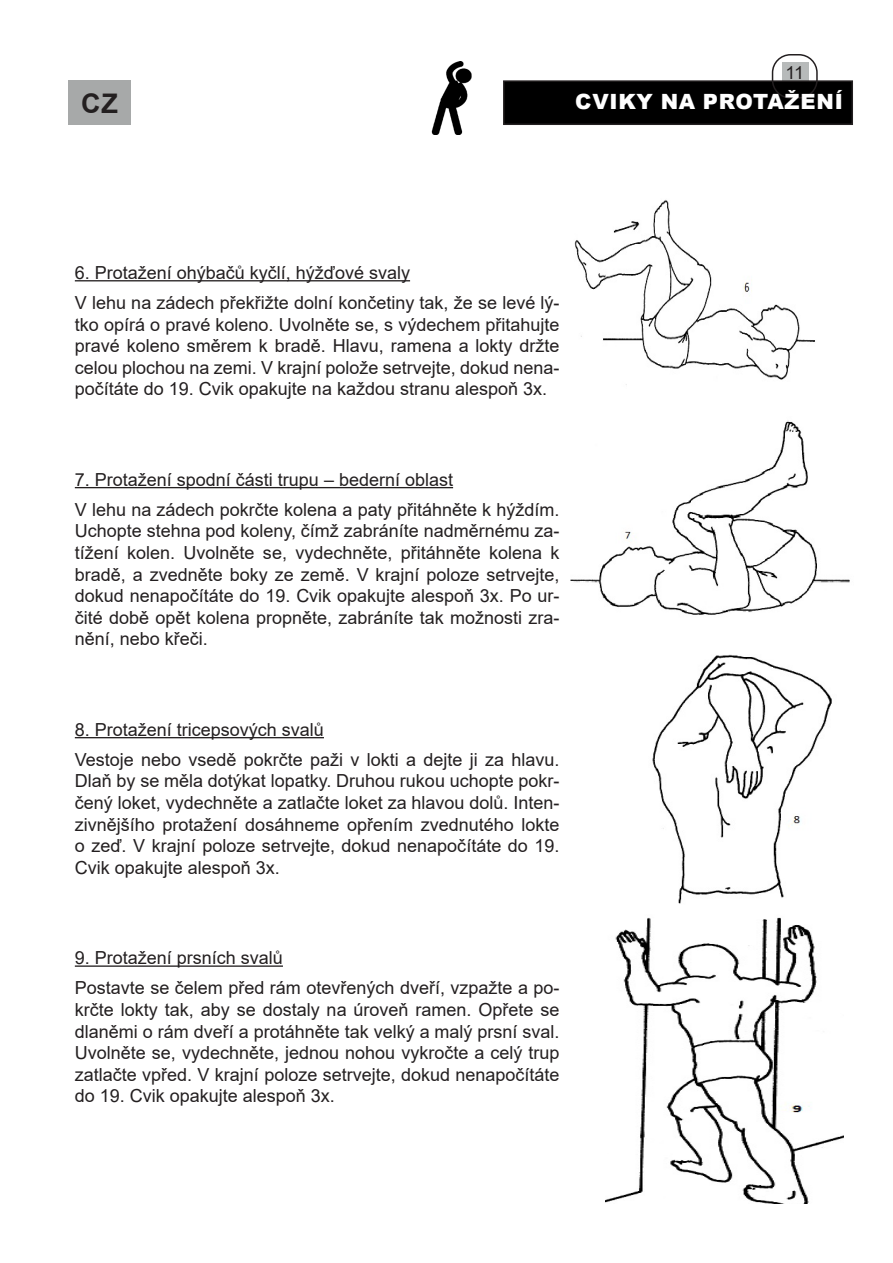
<style>
.page{position:relative;width:893px;height:1263px;background:#fff}
.page>*{position:absolute;margin:0;border:0;box-sizing:border-box;transform-origin:0 0}
.t1{font:700 27px "Arial";color:#231f20}
.Title_2_-_List{font:900 21px "Arial";letter-spacing:.035em;color:#fff}
.Nadpisy{font:18px/21.6px "Arial";color:#231f20;text-align:justify}
</style>
<div class="page">
<div style="left:782px;top:62px;width:26px;height:21px;background:#b7baba"></div>
<div style="left:504px;top:81px;width:348px;height:43px;background:#000"></div>
<div style="left:503px;top:80px;width:350px;height:45px;border:2px solid #231f20"></div>
<div style="left:772px;top:54px;width:46px;height:45px;border:2px solid #231f20;border-radius:18px"></div>
<img style="left:431px;top:61px;width:41px;height:73px">
<div style="left:68px;top:80px;width:63px;height:45px;background:#a7a9a9"></div>
<hr style="left:75px;top:280px;width:335px;height:1px;background:#231f20">
<hr style="left:75px;top:487px;width:378px;height:1px;background:#231f20">
<hr style="left:75px;top:737px;width:249px;height:1px;background:#231f20">
<hr style="left:75px;top:965px;width:208px;height:2px;background:#231f20">
<img style="left:574px;top:199px;width:241px;height:186px">
<img style="left:571px;top:420px;width:279px;height:195px">
<img style="left:652px;top:655px;width:180px;height:249px">
<img style="left:605px;top:917px;width:238px;height:286px">
<p class="Nadpisy" style="left:785px;top:61px;width:20px">11</p>
<p class="t1" style="left:81px;top:84px;width:38px">CZ</p>
<p class="Title_2_-_List" style="left:575px;top:87px;width:269px">CVIKY NA PROTAŽENÍ</p>
<p class="Nadpisy" style="left:75px;top:262px;width:337px">6. Protažení ohýbačů kyčlí, hýžďové svaly</p>
<p class="Nadpisy" style="left:75px;top:292px;width:486px">V lehu na zádech překřižte dolní končetiny tak, že se levé lý&shy;tko opírá o pravé koleno. Uvolněte se, s výdechem přitahujte pravé koleno směrem k bradě. Hlavu, ramena a lokty držte celou plochou na zemi. V krajní polože setrvejte, dokud nena&shy;počítáte do 19. Cvik opakujte na každou stranu alespoň 3x.</p>
<p class="Nadpisy" style="left:75px;top:468px;width:380px">7. Protažení spodní části trupu – bederní oblast</p>
<p class="Nadpisy" style="left:75px;top:499px;width:486px">V lehu na zádech pokrčte kolena a paty přitáhněte k hýždím.<br>Uchopte stehna pod koleny, čímž zabráníte nadměrnému za&shy;tížení kolen. Uvolněte se, vydechněte, přitáhněte kolena k bradě, a zvedněte boky ze země. V krajní poloze setrvejte, dokud nenapočítáte do 19. Cvik opakujte alespoň 3x. Po ur&shy;čité době opět kolena propněte, zabráníte tak možnosti zra&shy;nění, nebo křeči.</p>
<p class="Nadpisy" style="left:75px;top:718px;width:251px">8. Protažení tricepsových svalů</p>
<p class="Nadpisy" style="left:75px;top:749px;width:486px">Vestoje nebo vsedě pokrčte paži v lokti a dejte ji za hlavu.<br>Dlaň by se měla dotýkat lopatky. Druhou rukou uchopte pokr&shy;čený loket, vydechněte a zatlačte loket za hlavou dolů. Inten&shy;zivnějšího protažení dosáhneme opřením zvednutého lokte o zeď. V krajní poloze setrvejte, dokud nenapočítáte do 19.<br>Cvik opakujte alespoň 3x.</p>
<p class="Nadpisy" style="left:75px;top:947px;width:210px">9. Protažení prsních svalů</p>
<p class="Nadpisy" style="left:75px;top:977px;width:486px">Postavte se čelem před rám otevřených dveří, vzpažte a po&shy;krčte lokty tak, aby se dostaly na úroveň ramen. Opřete se dlaněmi o rám dveří a protáhněte tak velký a malý prsní sval.<br>Uvolněte se, vydechněte, jednou nohou vykročte a celý trup zatlačte vpřed. V krajní poloze setrvejte, dokud nenapočítáte do 19. Cvik opakujte alespoň 3x.</p>
</div>
